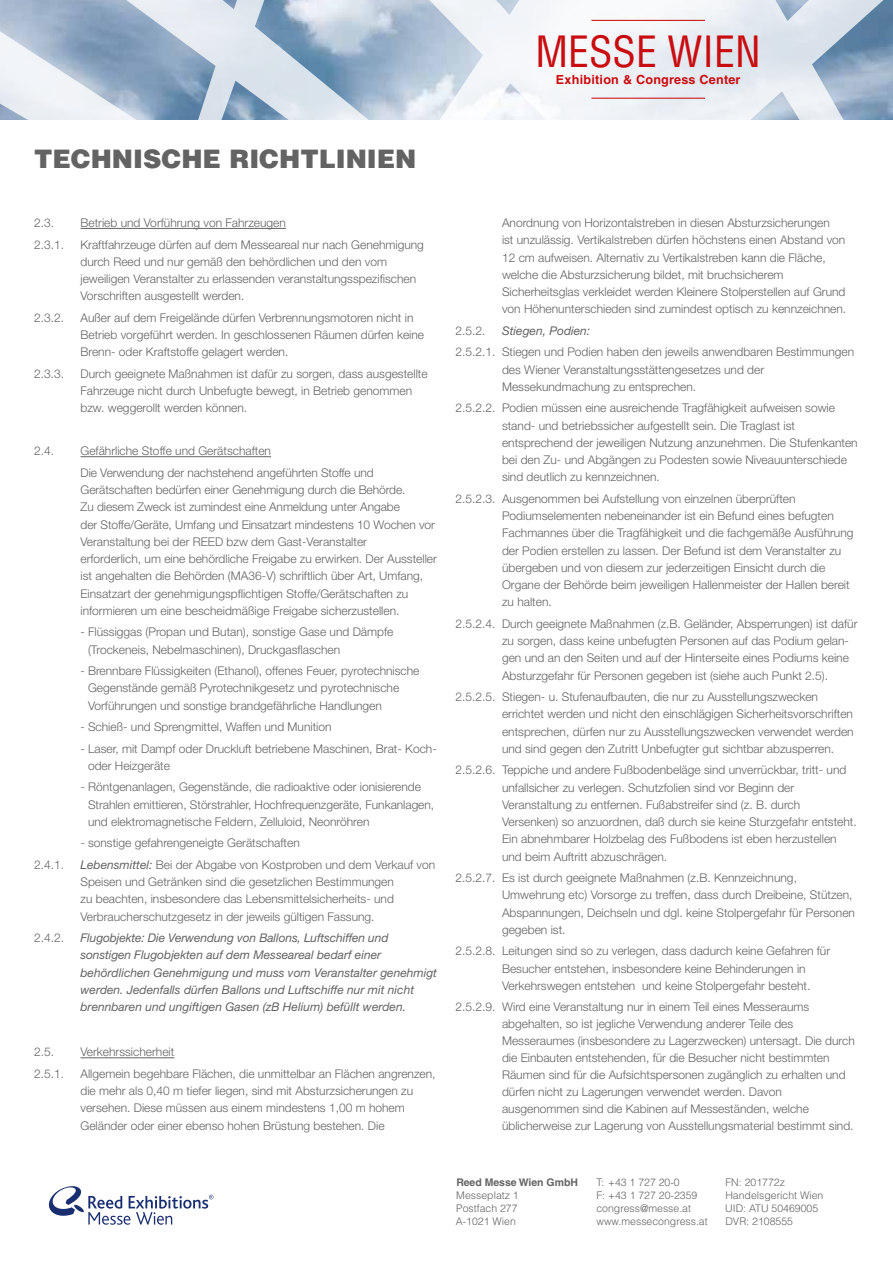
<style>
.page{position:relative;width:893px;height:1263px;background:#fff}
.page>*{position:absolute;margin:0;border:0;box-sizing:border-box;transform-origin:0 0}
.t1{font:condensed 42px "Helvetica LT Std";color:#c90c0f}
.t2{font:900 25.5px "Helvetica LT Std";color:#646363}
.t3{font:700 12.6px "Helvetica LT Std";letter-spacing:.02em;color:#c90c0f}
.t4{font:300 12px/17.2px "Helvetica Neue LT Std";color:#646363}
.t5{font:italic 12px/17.2px "Helvetica Neue LT Std";color:#646363}
.t6{font:300 10.5px/12.8px "Helvetica LT Std";color:#646363}
.t7{font:700 10.5px "Helvetica LT Std";color:#646363}
.s1{font-weight:400;font-style:italic}
</style>
<div class="page">
<svg style="left:48px;top:1186px;width:165px;height:39px"></svg>
<svg style="left:0;top:0;width:893px;height:119px"></svg>
<hr style="left:591px;top:20px;width:114px;height:1px;background:#c90c0f">
<hr style="left:591px;top:98px;width:114px;height:1px;background:#c90c0f">
<hr style="left:81px;top:228px;width:205px;height:1px;background:#646363">
<hr style="left:81px;top:456px;width:190px;height:1px;background:#646363">
<hr style="left:81px;top:1057px;width:93px;height:1px;background:#646363">
<h1 class="t1" style="left:536px;top:25px;width:227px">MESSE WIEN</h1>
<p class="t3" style="left:556px;top:72px;width:186px">Exhibition &amp; Congress Center</p>
<h2 class="t2" style="left:34px;top:142px;width:384px">TECHNISCHE RICHTLINIEN</h2>
<p class="t4" style="left:34px;top:214px;width:22px">2.3.</p>
<p class="t4" style="left:81px;top:214px;width:207px">Betrieb und Vorführung von Fahrzeugen</p>
<p class="t4" style="left:34px;top:236px;width:32px">2.3.1.</p>
<p class="t4" style="left:81px;top:236px;width:345px">Kraftfahrzeuge dürfen auf dem Messeareal nur nach Genehmigung durch Reed und nur gemäß den behördlichen und den vom jeweiligen Veranstalter zu erlassenden veranstaltungsspezifischen Vorschriften ausgestellt werden.</p>
<p class="t4" style="left:34px;top:309px;width:32px">2.3.2.</p>
<p class="t4" style="left:81px;top:309px;width:345px">Außer auf dem Freigelände dürfen Verbrennungsmotoren nicht in<br>Betrieb vorgeführt werden. In geschlossenen Räumen dürfen keine<br>Brenn- oder Kraftstoffe gelagert werden.</p>
<p class="t4" style="left:34px;top:365px;width:32px">2.3.3.</p>
<p class="t4" style="left:81px;top:365px;width:349px">Durch geeignete Maßnahmen ist dafür zu sorgen, dass ausgestellte<br>Fahrzeuge nicht durch Unbefugte bewegt, in Betrieb genommen bzw. weggerollt werden können.</p>
<p class="t4" style="left:34px;top:442px;width:22px">2.4.</p>
<p class="t4" style="left:81px;top:440px;width:295px;line-height:21.5px">Gefährliche Stoffe und Gerätschaften<br>Die Verwendung der nachstehend angeführten Stoffe und</p>
<p class="t4" style="left:81px;top:481px;width:358px">Gerätschaften bedürfen einer Genehmigung durch die Behörde.<br>Zu diesem Zweck ist zumindest eine Anmeldung unter Angabe<br>der Stoffe/Geräte, Umfang und Einsatzart mindestens 10 Wochen vor Veranstaltung bei der REED bzw dem Gast-Veranstalter<br>erforderlich, um eine behördliche Freigabe zu erwirken. Der Aussteller ist angehalten die Behörden (MA36-V) schriftlich über Art, Umfang, Einsatzart der genehmigungspflichtigen Stoffe/Gerätschaften zu informieren um eine bescheidmäßige Freigabe sicherzustellen.</p>
<p class="t4" style="left:88px;top:623px;width:307px;text-indent:-8px">- Flüssiggas (Propan und Butan), sonstige Gase und Dämpfe (Trockeneis, Nebelmaschinen), Druckgasflaschen</p>
<p class="t4" style="left:88px;top:662px;width:333px;text-indent:-8px">- Brennbare Flüssigkeiten (Ethanol), offenes Feuer, pyrotechnische<br>Gegenstände gemäß Pyrotechnikgesetz und pyrotechnische<br>Vorführungen und sonstige brandgefährliche Handlungen</p>
<p class="t4" style="left:81px;top:718px;width:253px">- Schieß- und Sprengmittel, Waffen und Munition</p>
<p class="t4" style="left:88px;top:739px;width:350px;text-indent:-8px">- Laser, mit Dampf oder Druckluft betriebene Maschinen, Brat- Koch&shy;oder Heizgeräte</p>
<p class="t4" style="left:88px;top:778px;width:348px;text-indent:-8px">- Röntgenanlagen, Gegenstände, die radioaktive oder ionisierende<br>Strahlen emittieren, Störstrahler, Hochfrequenzgeräte, Funkanlagen, und elektromagnetische Feldern, Zelluloid, Neonröhren</p>
<p class="t4" style="left:81px;top:834px;width:221px">- sonstige gefahrengeneigte Gerätschaften</p>
<p class="t4" style="left:34px;top:856px;width:32px">2.4.1.</p>
<p class="t4" style="left:81px;top:856px;width:356px"><span class="s1">Lebensmittel:</span> Bei der Abgabe von Kostproben und dem Verkauf von Speisen und Getränken sind die gesetzlichen Bestimmungen<br>zu beachten, insbesondere das Lebensmittelsicherheits- und Verbraucherschutzgesetz in der jeweils gültigen Fassung.</p>
<p class="t4" style="left:34px;top:929px;width:32px">2.4.2.</p>
<p class="t5" style="left:81px;top:929px;width:358px">Flugobjekte: Die Verwendung von Ballons, Luftschiffen und sonstigen Flugobjekten auf dem Messeareal bedarf einer behördlichen Genehmigung und muss vom Veranstalter genehmigt werden. Jedenfalls dürfen Ballons und Luftschiffe nur mit nicht brennbaren und ungiftigen Gasen (zB Helium) befüllt werden.</p>
<p class="t4" style="left:34px;top:1043px;width:22px">2.5.</p>
<p class="t4" style="left:81px;top:1043px;width:95px">Verkehrssicherheit</p>
<p class="t4" style="left:34px;top:1065px;width:32px">2.5.1.</p>
<p class="t4" style="left:81px;top:1065px;width:357px">Allgemein begehbare Flächen, die unmittelbar an Flächen angrenzen, die mehr als 0,40 m tiefer liegen, sind mit Absturzsicherungen zu versehen. Diese müssen aus einem mindestens 1,00 m hohem Geländer oder einer ebenso hohen Brüstung bestehen. Die</p>
<p class="t4" style="left:502px;top:214px;width:346px">Anordnung von Horizontalstreben in diesen Absturzsicherungen<br>ist unzulässig. Vertikalstreben dürfen höchstens einen Abstand von 12 cm aufweisen. Alternativ zu Vertikalstreben kann die Fläche, welche die Absturzsicherung bildet, mit bruchsicherem Sicherheitsglas verkleidet werden Kleinere Stolperstellen auf Grund von Höhenunterschieden sind zumindest optisch zu kennzeichnen.</p>
<p class="t4" style="left:455px;top:322px;width:32px">2.5.2.</p>
<p class="t5" style="left:502px;top:322px;width:90px">Stiegen, Podien:</p>
<p class="t4" style="left:502px;top:343px;width:354px;text-indent:-46px">2.5.2.1. Stiegen und Podien haben den jeweils anwendbaren Bestimmungen des Wiener Veranstaltungsstättengesetzes und der<br>Messekundmachung zu entsprechen.</p>
<p class="t4" style="left:502px;top:399px;width:357px;text-indent:-46px">2.5.2.2. Podien müssen eine ausreichende Tragfähigkeit aufweisen sowie stand- und betriebssicher aufgestellt sein. Die Traglast ist entsprechend der jeweiligen Nutzung anzunehmen. Die Stufenkanten bei den Zu- und Abgängen zu Podesten sowie Niveauunterschiede sind deutlich zu kennzeichnen.</p>
<p class="t4" style="left:502px;top:490px;width:353px;text-indent:-46px">2.5.2.3. Ausgenommen bei Aufstellung von einzelnen überprüften Podiumselementen nebeneinander ist ein Befund eines befugten Fachmannes über die Tragfähigkeit und die fachgemäße Ausführung der Podien erstellen zu lassen. Der Befund ist dem Veranstalter zu übergeben und von diesem zur jederzeitigen Einsicht durch die Organe der Behörde beim jeweiligen Hallenmeister der Hallen bereit zu halten.</p>
<p class="t4" style="left:502px;top:615px;width:357px;text-indent:-46px">2.5.2.4. Durch geeignete Maßnahmen (z.B. Geländer, Absperrungen) ist dafür zu sorgen, dass keine unbefugten Personen auf das Podium gelan&shy;gen und an den Seiten und auf der Hinterseite eines Podiums keine Absturzgefahr für Personen gegeben ist (siehe auch Punkt 2.5).</p>
<p class="t4" style="left:502px;top:688px;width:353px;text-indent:-46px">2.5.2.5. Stiegen- u. Stufenaufbauten, die nur zu Ausstellungszwecken errichtet werden und nicht den einschlägigen Sicherheitsvorschriften entsprechen, dürfen nur zu Ausstellungszwecken verwendet werden und sind gegen den Zutritt Unbefugter gut sichtbar abzusperren.</p>
<p class="t4" style="left:502px;top:761px;width:356px;text-indent:-46px">2.5.2.6. Teppiche und andere Fußbodenbeläge sind unverrückbar, tritt- und unfallsicher zu verlegen. Schutzfolien sind vor Beginn der Veranstaltung zu entfernen. Fußabstreifer sind (z. B. durch Versenken) so anzuordnen, daß durch sie keine Sturzgefahr entsteht.<br>Ein abnehmbarer Holzbelag des Fußbodens ist eben herzustellen und beim Auftritt abzuschrägen.</p>
<p class="t4" style="left:502px;top:869px;width:354px;text-indent:-46px">2.5.2.7. Es ist durch geeignete Maßnahmen (z.B. Kennzeichnung, Umwehrung etc) Vorsorge zu treffen, dass durch Dreibeine, Stützen, Abspannungen, Deichseln und dgl. keine Stolpergefahr für Personen gegeben ist.</p>
<p class="t4" style="left:502px;top:942px;width:330px;text-indent:-46px">2.5.2.8. Leitungen sind so zu verlegen, dass dadurch keine Gefahren für<br>Besucher entstehen, insbesondere keine Behinderungen in<br>Verkehrswegen entstehen und keine Stolpergefahr besteht.</p>
<p class="t4" style="left:502px;top:998px;width:354px;text-indent:-46px">2.5.2.9. Wird eine Veranstaltung nur in einem Teil eines Messeraums abgehalten, so ist jegliche Verwendung anderer Teile des Messeraumes (insbesondere zu Lagerzwecken) untersagt. Die durch die Einbauten entstehenden, für die Besucher nicht bestimmten Räumen sind für die Aufsichtspersonen zugänglich zu erhalten und dürfen nicht zu Lagerungen verwendet werden. Davon ausgenommen sind die Kabinen auf Messeständen, welche üblicherweise zur Lagerung von Ausstellungsmaterial bestimmt sind.</p>
<p class="t7" style="left:456px;top:1176px;width:123px">Reed Messe Wien GmbH</p>
<p class="t6" style="left:456px;top:1189px;width:64px;text-align:justify">Messeplatz 1<br>Postfach 277<br>A-1021 Wien</p>
<p class="t6" style="left:596px;top:1176px;width:113px">T: +43 1 727 20-0<br>F: +43 1 727 20-2359 congress@messe.at www.messecongress.at</p>
<p class="t6" style="left:725px;top:1176px;width:100px">FN: 201772z<br>Handelsgericht Wien<br>UID: ATU 50469005<br>DVR: 2108555</p>
</div>
